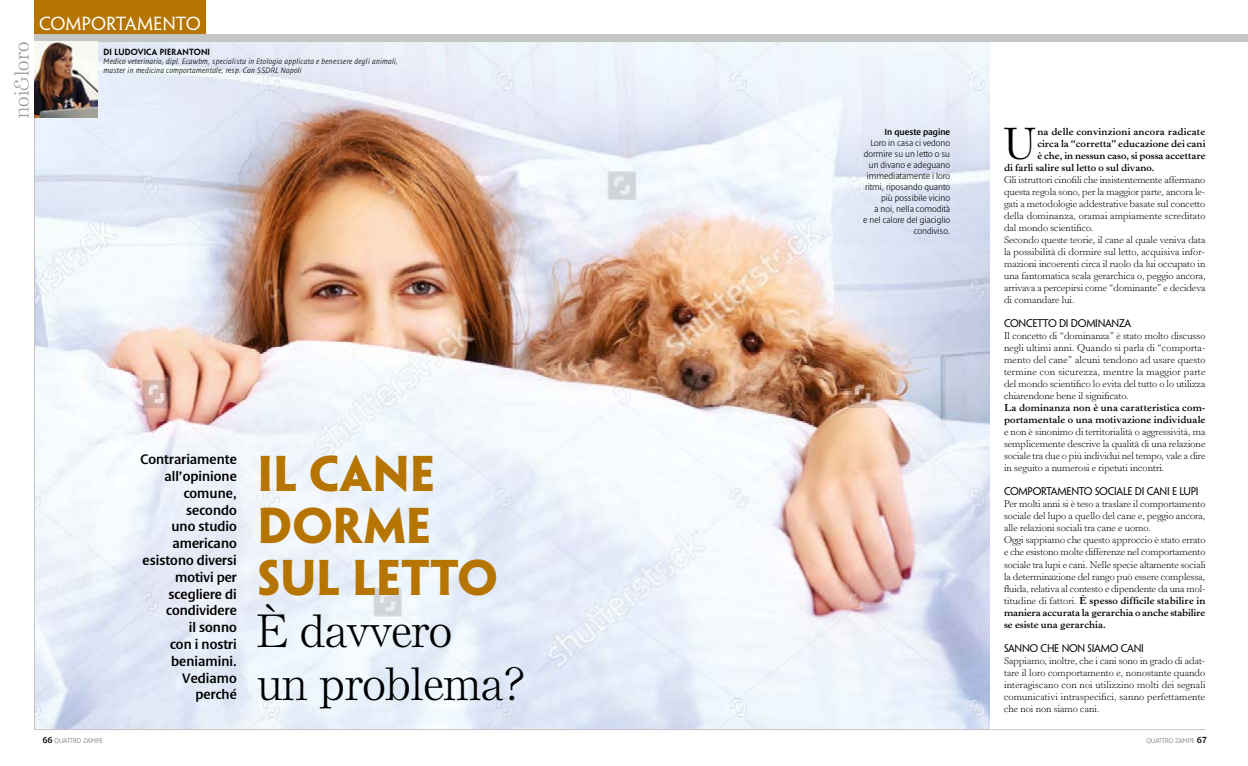
<style>
.page{position:relative;width:1248px;height:766px;background:#fff}
.page>*{position:absolute;margin:0;border:0;box-sizing:border-box;transform-origin:0 0}
.t1{font:700 45px/52px "Penumbra Flare Std";color:#b57500}
.t2{font:300 45px/52px "Else NPL Std";color:#000}
.t3{font:500 43.1px "Else NPL Std";color:#000}
.t4{font:300 20px "Else NPL Std";color:#9c9d9d}
.t5{font:17px "Penumbra Half Serif Std";color:#fff}
.t6{font:600 14px/16.8px "Denda New";color:#000;text-align:right}
.t7{font:300 10px/12px "Horley Old Style MT Std";color:#000;text-align:justify}
.t8{font:700 10px/12px "Horley Old Style MT Std";letter-spacing:.005em;color:#000}
.t9{font:10px "Penumbra Flare Std";letter-spacing:-.03em;color:#000}
.t10{font:300 9px/11px "Denda New";color:#000;text-align:right}
.t11{font:600 9px "Denda New";color:#000}
.t12{font:italic 300 8px/9px "Denda New";letter-spacing:.025em;color:#000}
.t13{font:600 8px "Penumbra Sans Std";letter-spacing:.02em;color:#000}
.t14{font:300 7px "Denda New";color:#6f6f6e}
.s1{font-weight:600;font-size:9px;color:#000}
.s2{font-weight:700}
</style>
<div class="page">
<img style="left:35px;top:42px;width:954px;height:687px">
<div style="left:34px;top:0;width:171px;height:34px;background:#b57500"></div>
<hr style="left:34px;top:34px;width:1px;height:695px;background:#c5c6c6">
<hr style="left:34px;top:729px;width:1171px;height:1px;background:#c5c6c6">
<div style="left:34px;top:34px;width:1213px;height:8px;background:#c5c6c6"></div>
<img style="left:35px;top:42px;width:62px;height:76px">
<h3 class="t4" style="left:10px;top:118px;width:77px;rotate:-90deg">noi&amp;loro</h3>
<h3 class="t5" style="left:39px;top:14px;width:163px">COMPORTAMENTO</h3>
<p class="t13" style="left:103px;top:47px;width:108px">DI LUDOVICA PIERANTONI</p>
<p class="t12" style="left:103px;top:57px;width:296px">Medico veterinario, dipl. Ecawbm, specialista in Etologia applicata e benessere degli animali, master in medicina comportamentale, resp. Can SSDRL Napoli</p>
<p class="t14" style="left:43px;top:737px;width:62px"><span class="s1">66</span> QUATTRO ZAMPE</p>
<h3 class="t6" style="left:141px;top:451px;width:98px">Contrariamente all’opinione comune, secondo<br>uno studio americano esistono diversi motivi per scegliere di condividere<br>il sonno<br>con i nostri beniamini.<br>Vediamo perché</h3>
<h1 class="t1" style="left:257px;top:448px;width:242px">IL CANE<br>DORME<br>SUL LETTO</h1>
<h1 class="t2" style="left:257px;top:605px;width:269px">È davvero<br>un problema?</h1>
<p class="t11" style="left:884px;top:127px;width:67px">In queste pagine</p>
<p class="t10" style="left:863px;top:138px;width:89px">Loro in casa ci vedono dormire su un letto o su un divano e adeguano immediatamente i loro ritmi, riposando quanto più possibile vicino<br>a noi, nella comodità<br>e nel calore del giaciglio condiviso.</p>
<h2 class="t3" style="left:1003px;top:118px;width:33px">U</h2>
<p class="t8" style="left:1037px;top:126px;width:169px">na delle convinzioni ancora radicate</p>
<p class="t8" style="left:1037px;top:138px;width:170px">circa la “corretta” educazione dei cani</p>
<p class="t8" style="left:1037px;top:150px;width:170px">è che, in nessun caso, si possa accettare</p>
<p class="t8" style="left:1003px;top:162px;width:152px">di farli salire sul letto o sul divano.</p>
<p class="t7" style="left:1003px;top:174px;width:203px;text-align:left">Gli istruttori cinofili che insistentemente affermano questa regola sono, per la maggior parte, ancora le&shy;gati a metodologie addestrative basate sul concetto della dominanza, oramai ampiamente screditato dal mondo scientifico.<br>Secondo queste teorie, il cane al quale veniva data la possibilità di dormire sul letto, acquisiva infor&shy;mazioni incoerenti circa il ruolo da lui occupato in una fantomatica scala gerarchica o, peggio ancora, arrivava a percepirsi come “dominante” e decideva di comandare lui.</p>
<p class="t9" style="left:1003px;top:317px;width:129px">CONCETTO DI DOMINANZA</p>
<p class="t7" style="left:1003px;top:330px;width:203px">Il concetto di “dominanza” è stato molto discusso negli ultimi anni. Quando si parla di “comporta&shy;mento del cane” alcuni tendono ad usare questo termine con sicurezza, mentre la maggior parte del mondo scientifico lo evita del tutto o lo utilizza chiarendone bene il significato.</p>
<p class="t8" style="left:1003px;top:402px;width:203px">La dominanza non è una caratteristica com&shy;portamentale o una motivazione individuale</p>
<p class="t7" style="left:1003px;top:426px;width:203px">e non è sinonimo di territorialità o aggressività, ma semplicemente descrive la qualità di una relazione sociale tra due o più individui nel tempo, vale a dire in seguito a numerosi e ripetuti incontri.</p>
<p class="t9" style="left:1003px;top:485px;width:196px">COMPORTAMENTO SOCIALE DI CANI E LUPI</p>
<p class="t7" style="left:1003px;top:498px;width:203px;text-align:left">Per molti anni si è teso a traslare il comportamento sociale del lupo a quello del cane e, peggio ancora, alle relazioni sociali tra cane e uomo.<br>Oggi sappiamo che questo approccio è stato errato e che esistono molte differenze nel comportamento sociale tra lupi e cani. Nelle specie altamente sociali la determinazione del rango può essere complessa, fluida, relativa al contesto e dipendente da una mol&shy;titudine di fattori. <span class="s2">È spesso difficile stabilire in maniera accurata la gerarchia o anche stabilire se esiste una gerarchia.</span></p>
<p class="t9" style="left:1003px;top:641px;width:141px">SANNO CHE NON SIAMO CANI</p>
<p class="t7" style="left:1003px;top:654px;width:203px">Sappiamo, inoltre, che i cani sono in grado di adat&shy;tare il loro comportamento e, nonostante quando interagiscano con noi utilizzino molti dei segnali comunicativi intraspecifici, sanno perfettamente che noi non siamo cani.</p>
<p class="t14" style="left:1146px;top:737px;width:62px">QUATTRO ZAMPE <span class="s1">67</span></p>
</div>
